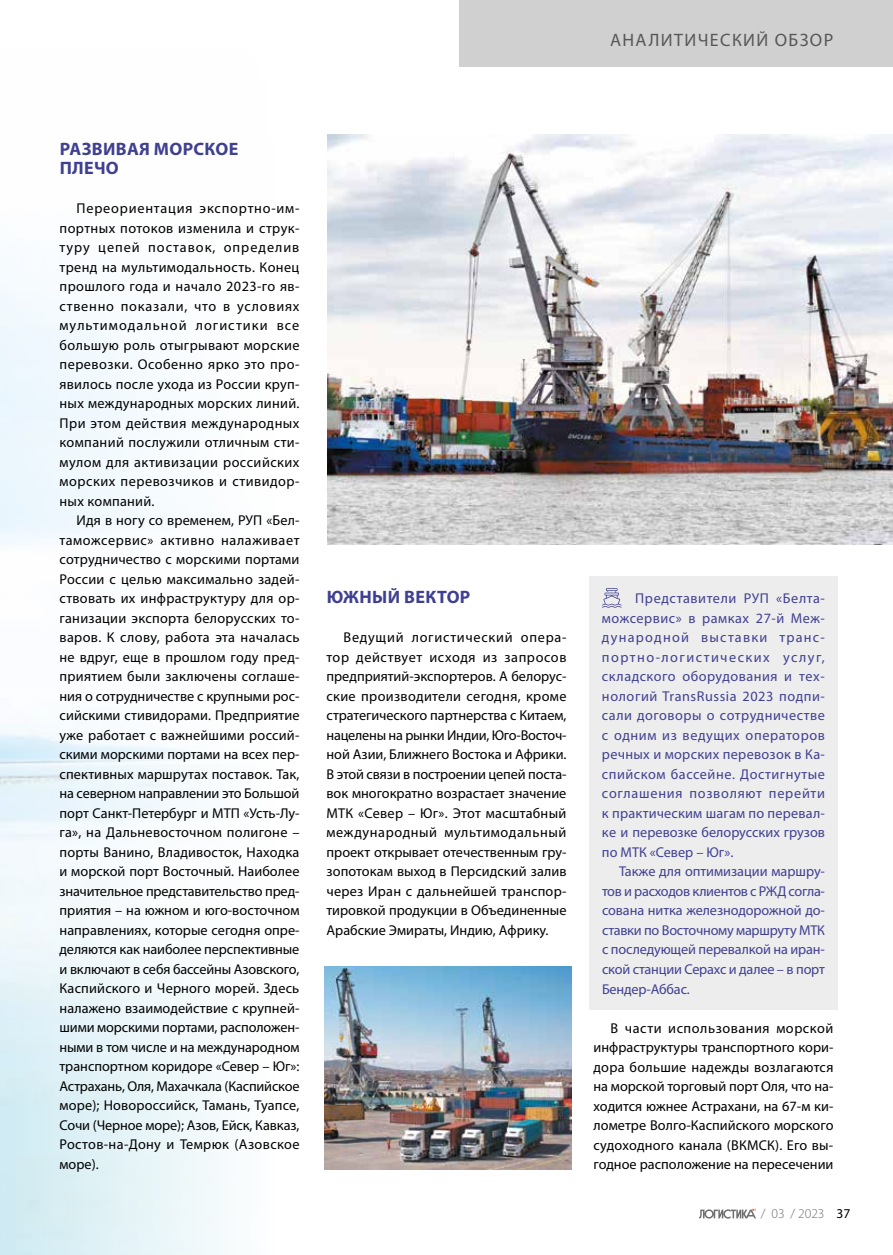
<style>
.page{position:relative;width:893px;height:1255px;background:#fff}
.page>*{position:absolute;margin:0;border:0;box-sizing:border-box;transform-origin:0 0}
.t1{font:700 18px/19.5px "Myriad Pro";letter-spacing:.02em;color:#404092}
.t2{font:18px "Myriad Pro";letter-spacing:.08em;color:#575756}
.t3{font:14.25px/19.5px "Myriad Pro";color:#000;text-align:justify}
.t4{font:14.25px/19.5px "Myriad Pro";letter-spacing:-.01em;color:#404092;text-align:justify}
.t5{font:300 13.5px "Myriad Pro";color:#706f6f}
.s1{font-weight:400;color:#000}
</style>
<div class="page">
<div style="left:589px;top:575px;width:249px;height:298px;background:#ededed"></div>
<div style="left:589px;top:848px;width:249px;height:161px;background:#ededed"></div>
<svg style="left:602px;top:588px;width:20px;height:20px"></svg>
<img style="left:327px;top:134px;width:566px;height:411px">
<img style="left:324px;top:966px;width:248px;height:203px">
<svg style="left:699px;top:1208px;width:57px;height:10px"></svg>
<div style="left:459px;top:0;width:434px;height:66px;background:#d0d0d0"></div>
<p class="t2" style="left:610px;top:29px;width:225px">АНАЛИТИЧЕСКИЙ ОБЗОР</p>
<p class="t1" style="left:60px;top:138px;width:180px">РАЗВИВАЯ МОРСКОЕ<br>ПЛЕЧО</p>
<p class="t3" style="left:60px;top:198px;width:242px;text-indent:17px">Переориентация экспортно-им&shy;портных потоков изменила и струк&shy;туру цепей поставок, определив тренд на мультимодальность. Конец прошлого года и начало 2023-го яв&shy;ственно показали, что в условиях мультимодальной логистики все большую роль отыгрывают морские перевозки. Особенно ярко это про&shy;явилось после ухода из России круп&shy;ных международных морских линий.<br>При этом действия международных компаний послужили отличным сти&shy;мулом для активизации российских морских перевозчиков и стивидор&shy;ных компаний.</p>
<p class="t3" style="left:60px;top:510px;width:242px;text-indent:17px">Идя в ногу со временем, РУП «Бел&shy;таможсервис» активно налаживает сотрудничество с морскими портами России с целью максимально задей&shy;ствовать их инфраструктуру для ор&shy;ганизации экспорта белорусских то&shy;варов. К слову, работа эта началась не вдруг, еще в прошлом году пред&shy;приятием были заключены соглаше&shy;ния о сотрудничестве с крупными рос&shy;сийскими стивидорами. Предприятие уже работает с важнейшими россий&shy;скими морскими портами на всех пер&shy;спективных маршрутах поставок. Так, на северном направлении это Большой порт Санкт-Петербург и МТП «Усть-Лу&shy;га», на Дальневосточном полигоне – порты Ванино, Владивосток, Находка и морской порт Восточный. Наиболее значительное представительство пред&shy;приятия – на южном и юго-восточном направлениях, которые сегодня опре&shy;деляются как наиболее перспективные и включают в себя бассейны Азовского, Каспийского и Черного морей. Здесь налажено взаимодействие с крупней&shy;шими морскими портами, расположен&shy;ными в том числе и на международном транспортном коридоре «Север – Юг»:<br>Астрахань, Оля, Махачкала (Каспийское море); Новороссийск, Тамань, Туапсе, Сочи (Черное море); Азов, Ейск, Кавказ, Ростов-на-Дону и Темрюк (Азовское море).</p>
<p class="t1" style="left:327px;top:587px;width:145px">ЮЖНЫЙ ВЕКТОР</p>
<p class="t3" style="left:326px;top:627px;width:242px;text-indent:17px">Ведущий логистический опера&shy;тор действует исходя из запросов предприятий-экспортеров. А белорус&shy;ские производители сегодня, кроме стратегического партнерства с Китаем, нацелены на рынки Индии, Юго-Восточ&shy;ной Азии, Ближнего Востока и Африки.<br>В этой связи в построении цепей поста&shy;вок многократно возрастает значение МТК «Север – Юг». Этот масштабный международный мультимодальный проект открывает отечественным гру&shy;зопотокам выход в Персидский залив через Иран с дальнейшей транспор&shy;тировкой продукции в Объединенные Арабские Эмираты, Индию, Африку.</p>
<p class="t4" style="left:602px;top:588px;width:225px;text-indent:33px">Представители РУП «Белта&shy;можсервис» в рамках 27-й Меж&shy;дународной выставки транс&shy;портно-логистических услуг, складского оборудования и тех&shy;нологий TransRussia 2023 подпи&shy;сали договоры о сотрудничестве с одним из ведущих операторов речных и морских перевозок в Ка&shy;спийском бассейне. Достигнутые соглашения позволяют перейти к практическим шагам по перевал&shy;ке и перевозке белорусских грузов по МТК «Север – Юг».</p>
<p class="t4" style="left:602px;top:861px;width:224px;text-indent:17px">Также для оптимизации маршру&shy;тов и расходов клиентов с РЖД согла&shy;сована нитка железнодорожной до&shy;ставки по Восточному маршруту МТК с последующей перевалкой на иран&shy;ской станции Серахс и далее – в порт Бендер-Аббас.</p>
<p class="t3" style="left:593px;top:1017px;width:242px;text-indent:17px">В части использования морской инфраструктуры транспортного кори&shy;дора большие надежды возлагаются на морской торговый порт Оля, что на&shy;ходится южнее Астрахани, на 67-м ки&shy;лометре Волго-Каспийского морского судоходного канала (ВКМСК). Его вы&shy;годное расположение на пересечении</p>
<p class="t5" style="left:761px;top:1206px;width:91px">/ 03 / 2023 <span class="s1">37</span></p>
</div>
